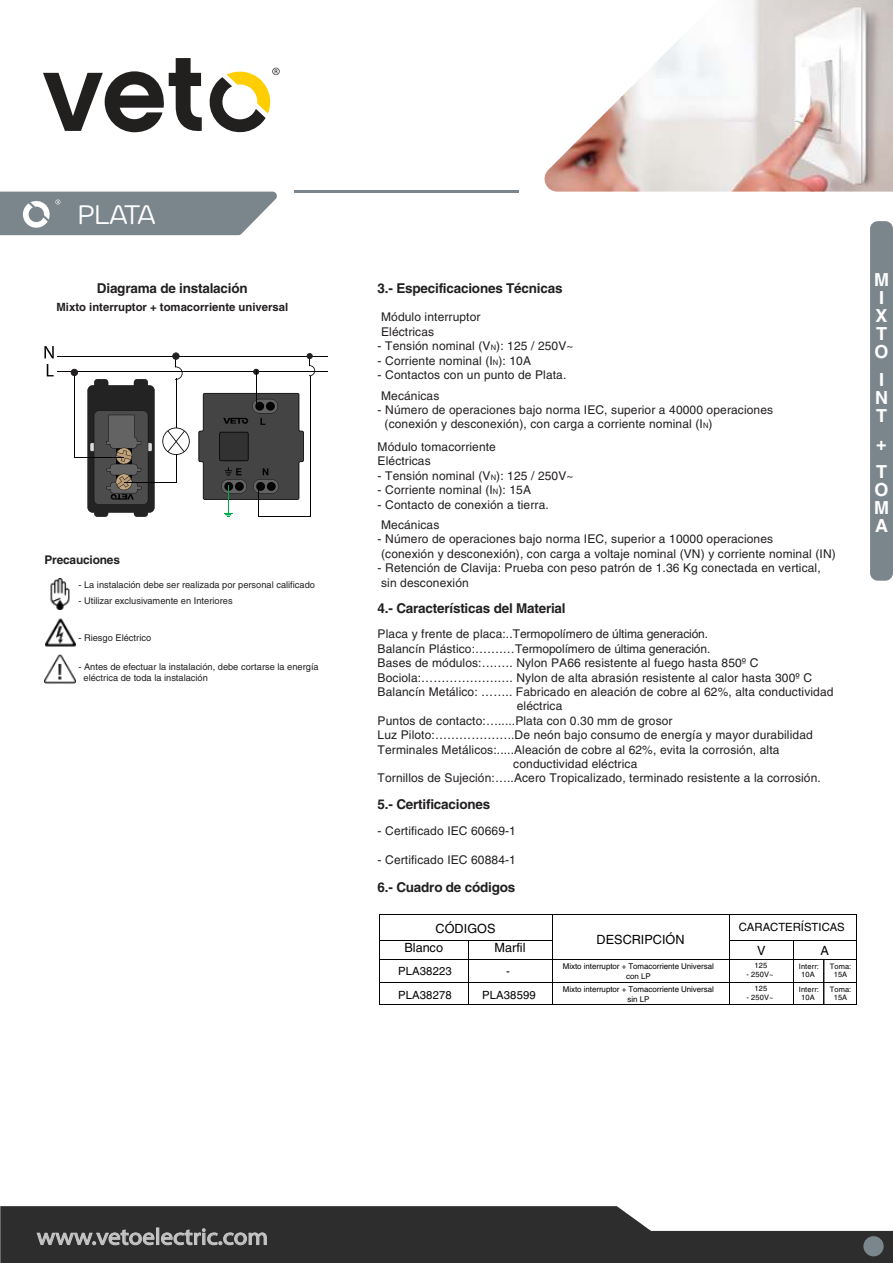
<style>
.page{position:relative;width:893px;height:1263px;background:#fff}
.page>*{position:absolute;margin:0;border:0;box-sizing:border-box;transform-origin:0 0}
.t1{font:26.7px "Byom";letter-spacing:-.05em;color:#fff}
.t2{font:300 22.95px "Helvetica";color:#c6c6c7;scale:1.08 1}
.t3{font:700 18px/18px "Helvetica";color:#fff;text-align:justify}
.t4{font:700 13.5px "Helvetica";letter-spacing:-.015em;color:#221f1f}
.t5{font:12.75px "Helvetica";color:#020303}
.t6{font:12px/14.4px "Helvetica";letter-spacing:.01em;color:#231f20}
.t7{font:12px "Helvetica";letter-spacing:-.01em;color:#231f20}
.t8{font:12px "Helvetica";letter-spacing:.01em;color:#221f1f}
.t9{font:700 12px "Helvetica";letter-spacing:-.015em;color:#221f1f}
.t10{font:11.4px/23.5px "Helvetica";letter-spacing:.01em;color:#020303}
.t11{font:700 11.4px "Helvetica";color:#231f20}
.t12{font:9.3px/11.1px "Helvetica";color:#221f1f}
.t13{font:7.95px/9.6px "Helvetica";letter-spacing:-.005em;color:#020303;text-align:center}
.t14{font:7.5px "Helvetica";letter-spacing:.015em;color:#020303}
.s1{font-size:7.5px}
</style>
<div class="page">
<div style="left:870px;top:221px;width:23px;height:360px;background:#7b868c;border-radius:8px"></div>
<svg style="left:0;top:1206px;width:893px;height:57px;background:#4a4a4a"></svg>
<div style="left:863px;top:1236px;width:21px;height:20px;background:#7b868c;border-radius:50%"></div>
<svg style="left:36px;top:1228px;width:231px;height:18px;background:#5a5a5b"></svg>
<svg style="left:0;top:192px;width:277px;height:43px;background:#869096"></svg>
<hr style="left:294px;top:190px;width:225px;height:2px;background:#7b868c">
<svg style="left:43px;top:58px;width:237px;height:75px"></svg>
<img style="left:544px;top:0;width:349px;height:192px">
<hr style="left:380px;top:914px;width:172px;height:1px;background:#020303">
<hr style="left:552px;top:914px;width:177px;height:1px;background:#020303">
<hr style="left:730px;top:914px;width:126px;height:1px;background:#020303">
<hr style="left:379px;top:915px;width:1px;height:90px;background:#020303">
<hr style="left:552px;top:915px;width:1px;height:90px;background:#020303">
<hr style="left:729px;top:915px;width:1px;height:89px;background:#020303">
<hr style="left:856px;top:915px;width:1px;height:90px;background:#020303">
<hr style="left:380px;top:940px;width:88px;height:1px;background:#020303">
<hr style="left:468px;top:940px;width:84px;height:1px;background:#020303">
<hr style="left:730px;top:940px;width:63px;height:1px;background:#020303">
<hr style="left:793px;top:940px;width:63px;height:1px;background:#020303">
<hr style="left:468px;top:941px;width:1px;height:64px;background:#020303">
<hr style="left:793px;top:941px;width:1px;height:63px;background:#020303">
<hr style="left:379px;top:959px;width:477px;height:1px;background:#020303">
<hr style="left:379px;top:982px;width:478px;height:1px;background:#020303">
<hr style="left:379px;top:1004px;width:477px;height:1px;background:#020303">
<hr style="left:823px;top:959px;width:1px;height:46px;background:#020303">
<img style="left:50px;top:578px;width:20px;height:31px">
<img style="left:45px;top:618px;width:30px;height:29px">
<img style="left:45px;top:654px;width:31px;height:30px">
<svg style="left:87px;top:379px;width:68px;height:138px;background:#4a4a48"></svg>
<hr style="left:57px;top:356px;width:271px;height:1px;background:#020303">
<hr style="left:57px;top:371px;width:271px;height:1px;background:#020303">
<hr style="left:310px;top:376px;width:1px;height:141px;background:#020303">
<svg style="left:253px;top:369px;width:6px;height:6px"></svg>
<svg style="left:307px;top:353px;width:8px;height:23px"></svg>
<hr style="left:259px;top:516px;width:51px;height:1px;background:#020303">
<svg style="left:44px;top:346px;width:10px;height:12px"></svg>
<svg style="left:47px;top:364px;width:7px;height:12px"></svg>
<hr style="left:74px;top:372px;width:1px;height:85px;background:#020303">
<hr style="left:176px;top:379px;width:1px;height:49px;background:#020303">
<svg style="left:162px;top:427px;width:28px;height:56px"></svg>
<svg style="left:71px;top:369px;width:7px;height:7px"></svg>
<svg style="left:172px;top:352px;width:11px;height:28px"></svg>
<hr style="left:74px;top:457px;width:50px;height:1px;background:#020303">
<hr style="left:124px;top:482px;width:52px;height:1px;background:#020303">
<svg style="left:198px;top:393px;width:106px;height:124px"></svg>
<hr style="left:259px;top:487px;width:1px;height:30px;background:#020303">
<hr style="left:256px;top:370px;width:1px;height:36px;background:#020303">
<h1 class="t1" style="left:78px;top:199px;width:79px">PLATA</h1>
<p class="t4" style="left:97px;top:281px;width:152px">Diagrama de instalación</p>
<p class="t11" style="left:57px;top:301px;width:233px">Mixto interruptor + tomacorriente universal</p>
<p class="t9" style="left:44px;top:552px;width:77px">Precauciones</p>
<p class="t12" style="left:78px;top:580px;width:238px">- La instalación debe ser realizada por personal calificado</p>
<p class="t12" style="left:78px;top:596px;width:156px">- Utilizar exclusivamente en Interiores</p>
<p class="t12" style="left:78px;top:633px;width:74px">- Riesgo Eléctrico</p>
<p class="t12" style="left:84px;top:662px;width:237px;text-indent:-5px">- Antes de efectuar la instalación, debe cortarse la energía eléctrica de toda la instalación</p>
<p class="t4" style="left:378px;top:281px;width:186px">3.- Especificaciones Técnicas</p>
<p class="t6" style="left:381px;top:311px;width:101px">Módulo interruptor<br>Eléctricas</p>
<p class="t6" style="left:378px;top:340px;width:197px">- Tensión nominal (V<span class="s1">N</span>): 125 / 250V~</p>
<p class="t6" style="left:378px;top:354px;width:155px">- Corriente nominal (I<span class="s1">N</span>): 10A</p>
<p class="t6" style="left:378px;top:369px;width:190px">- Contactos con un punto de Plata.</p>
<p class="t6" style="left:381px;top:389px;width:60px">Mecánicas</p>
<p class="t6" style="left:385px;top:404px;width:390px;text-indent:-7px">- Número de operaciones bajo norma IEC, superior a 40000 operaciones (conexión y desconexión), con carga a corriente nominal (I<span class="s1">N</span>)</p>
<p class="t6" style="left:378px;top:441px;width:120px">Módulo tomacorriente<br>Eléctricas</p>
<p class="t6" style="left:378px;top:469px;width:197px">- Tensión nominal (V<span class="s1">N</span>): 125 / 250V~</p>
<p class="t6" style="left:378px;top:484px;width:155px">- Corriente nominal (I<span class="s1">N</span>): 15A</p>
<p class="t6" style="left:378px;top:498px;width:173px">- Contacto de conexión a tierra.</p>
<p class="t6" style="left:381px;top:519px;width:60px">Mecánicas</p>
<p class="t6" style="left:378px;top:533px;width:460px">- Número de operaciones bajo norma IEC, superior a 10000 operaciones<br>(conexión y desconexión), con carga a voltaje nominal (VN) y corriente nominal (IN)</p>
<p class="t6" style="left:378px;top:562px;width:445px">- Retención de Clavija: Prueba con peso patrón de 1.36 Kg conectada en vertical, sin desconexión</p>
<p class="t4" style="left:378px;top:601px;width:190px">4.- Características del Material</p>
<p class="t7" style="left:378px;top:630px;width:332px">Placa y frente de placa:..Termopolímero de última generación.</p>
<p class="t7" style="left:378px;top:644px;width:334px">Balancín Plástico:…….…Termopolímero de última generación.</p>
<p class="t6" style="left:378px;top:657px;width:382px">Bases de módulos:….…. Nylon PA66 resistente al fuego hasta 850º C</p>
<p class="t6" style="left:378px;top:671px;width:436px">Bociola:……………….…. Nylon de alta abrasión resistente al calor hasta 300º C</p>
<p class="t6" style="left:378px;top:686px;width:457px">Balancín Metálico: …….. Fabricado en aleación de cobre al 62%, alta conductividad</p>
<p class="t6" style="left:517px;top:700px;width:47px">eléctrica</p>
<p class="t6" style="left:378px;top:714px;width:296px">Puntos de contacto:….....Plata con 0.30 mm de grosor</p>
<p class="t6" style="left:378px;top:729px;width:437px">Luz Piloto:………………..De neón bajo consumo de energía y mayor durabilidad</p>
<p class="t6" style="left:378px;top:743px;width:403px">Terminales Metálicos:.....Aleación de cobre al 62%, evita la corrosión, alta</p>
<p class="t6" style="left:513px;top:758px;width:126px">conductividad eléctrica</p>
<p class="t6" style="left:378px;top:772px;width:445px">Tornillos de Sujeción:…..Acero Tropicalizado, terminado resistente a la corrosión.</p>
<p class="t4" style="left:378px;top:797px;width:114px">5.- Certificaciones</p>
<p class="t8" style="left:378px;top:826px;width:140px">- Certificado IEC 60669-1</p>
<p class="t8" style="left:378px;top:855px;width:140px">- Certificado IEC 60884-1</p>
<p class="t4" style="left:378px;top:879px;width:139px">6.- Cuadro de códigos</p>
<p class="t5" style="left:436px;top:924px;width:61px">CÓDIGOS</p>
<p class="t10" style="left:739px;top:916px;width:108px">CARACTERÍSTICAS</p>
<p class="t5" style="left:404px;top:943px;width:40px">Blanco</p>
<p class="t5" style="left:494px;top:943px;width:33px">Marfil</p>
<p class="t5" style="left:597px;top:934px;width:90px">DESCRIPCIÓN</p>
<p class="t5" style="left:757px;top:946px;width:10px">V</p>
<p class="t5" style="left:820px;top:946px;width:10px">A</p>
<p class="t10" style="left:398px;top:960px;width:55px">PLA38223<br>PLA38278</p>
<p class="t14" style="left:755px;top:962px;width:14px">125</p>
<p class="t14" style="left:830px;top:963px;width:23px">Toma:</p>
<p class="t14" style="left:746px;top:971px;width:28px">- 250V~</p>
<p class="t13" style="left:563px;top:962px;width:153px">Mixto interruptor + Tomacorriente Universal con LP</p>
<p class="t14" style="left:799px;top:963px;width:22px">Interr:</p>
<p class="t10" style="left:506px;top:960px;width:5px">-</p>
<p class="t14" style="left:801px;top:971px;width:15px">10A</p>
<p class="t14" style="left:834px;top:971px;width:15px">15A</p>
<p class="t10" style="left:482px;top:984px;width:55px">PLA38599</p>
<p class="t13" style="left:563px;top:985px;width:153px">Mixto interruptor + Tomacorriente Universal sin LP</p>
<p class="t14" style="left:755px;top:985px;width:14px">125</p>
<p class="t14" style="left:830px;top:986px;width:23px">Toma:</p>
<p class="t14" style="left:746px;top:994px;width:28px">- 250V~</p>
<p class="t14" style="left:799px;top:986px;width:22px">Interr:</p>
<p class="t14" style="left:801px;top:994px;width:15px">10A</p>
<p class="t14" style="left:834px;top:994px;width:15px">15A</p>
<h3 class="t3" style="left:874px;top:270px;width:24px">M I X T O</h3>
<h3 class="t3" style="left:875px;top:370px;width:23px">I N T</h3>
<h3 class="t3" style="left:876px;top:429px;width:21px;line-height:28px">+<br>T</h3>
<h3 class="t3" style="left:874px;top:480px;width:24px">O M A</h3>
<h2 class="t2" style="left:37px;top:1223px;width:216px">www.vetoelectric.com</h2>
</div>
